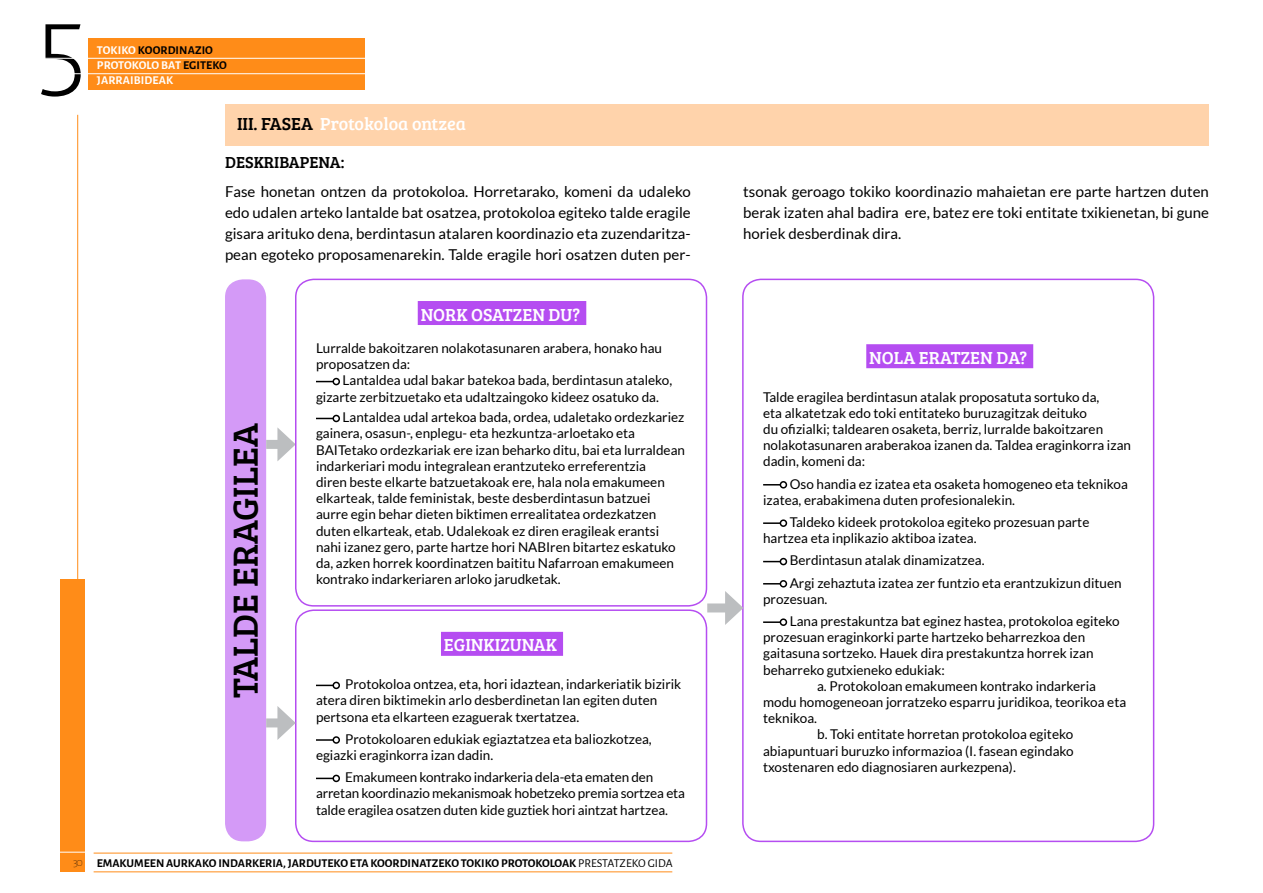
<style>
.page{position:relative;width:1263px;height:893px;background:#fff}
.page>*{position:absolute;margin:0;border:0;box-sizing:border-box;transform-origin:0 0}
.t1{font:200 108px "Bliss 2";color:#000}
.t2{font:36px "Bree Serif";color:#000}
.t3{font:18px "Bree Serif";color:#fff}
.t4{font:16.5px "Bree Serif";color:#000}
.t5{font:15px/21px "Lato";color:#000;text-align:justify}
.t6{font:13.5px/16.2px "Lato";color:#000}
.t7{font:700 12px "Alegreya Sans";color:#000}
.t8{font:700 12px/15px "Alegreya Sans";letter-spacing:.01em;color:#fff}
.s1{color:#000}
.s2{font-weight:100}
.s3{font-weight:400}
</style>
<div class="page">
<div style="left:88px;top:38px;width:276px;height:51px;background:#ff8c18"></div>
<hr style="left:10px;top:58px;width:369px;height:1px;background:#fff">
<hr style="left:18px;top:73px;width:369px;height:1px;background:#fff">
<hr style="left:94px;top:853px;width:578px;height:1px;background:#ff8c18">
<hr style="left:94px;top:871px;width:578px;height:1px;background:#ff8c18">
<div style="left:61px;top:579px;width:24px;height:293px;background:#ff8c18"></div>
<hr style="left:77px;top:115px;width:1px;height:682px;background:#ff8c18">
<hr style="left:49px;top:852px;width:40px;height:1px;background:#fff">
<div style="left:225px;top:105px;width:984px;height:41px;background:#ffd3ab"></div>
<div style="left:225px;top:279px;width:41px;height:562px;background:#d49af7;border-radius:18px"></div>
<div style="left:266px;top:440px;width:19px;height:9px;background:#bcbec0"></div>
<svg style="left:277px;top:427px;width:18px;height:34px"></svg>
<div style="left:418px;top:301px;width:168px;height:24px;background:#b54df1"></div>
<svg style="left:316px;top:381px;width:16px;height:1px"></svg>
<div style="left:332px;top:378px;width:8px;height:7px;border:2px solid #000;border-radius:50%"></div>
<svg style="left:316px;top:418px;width:16px;height:1px"></svg>
<div style="left:332px;top:415px;width:8px;height:7px;border:2px solid #000;border-radius:50%"></div>
<div style="left:295px;top:279px;width:412px;height:328px;border:2px solid #b54df1;border-radius:18px"></div>
<div style="left:441px;top:632px;width:122px;height:24px;background:#b54df1"></div>
<svg style="left:316px;top:685px;width:16px;height:1px"></svg>
<div style="left:332px;top:682px;width:8px;height:7px;border:2px solid #000;border-radius:50%"></div>
<svg style="left:316px;top:739px;width:16px;height:2px"></svg>
<div style="left:332px;top:736px;width:8px;height:8px;border:2px solid #000;border-radius:50%"></div>
<svg style="left:316px;top:778px;width:16px;height:1px"></svg>
<div style="left:332px;top:775px;width:8px;height:7px;border:2px solid #000;border-radius:50%"></div>
<div style="left:295px;top:609px;width:412px;height:233px;border:2px solid #b54df1;border-radius:18px"></div>
<div style="left:266px;top:718px;width:19px;height:9px;background:#bcbec0"></div>
<svg style="left:277px;top:706px;width:19px;height:34px"></svg>
<div style="left:866px;top:344px;width:167px;height:24px;background:#b54df1"></div>
<svg style="left:763px;top:484px;width:17px;height:1px"></svg>
<div style="left:780px;top:481px;width:7px;height:7px;border:2px solid #000;border-radius:50%"></div>
<svg style="left:763px;top:522px;width:17px;height:2px"></svg>
<div style="left:780px;top:519px;width:7px;height:8px;border:2px solid #000;border-radius:50%"></div>
<svg style="left:763px;top:561px;width:17px;height:1px"></svg>
<div style="left:780px;top:558px;width:7px;height:7px;border:2px solid #000;border-radius:50%"></div>
<svg style="left:763px;top:583px;width:17px;height:1px"></svg>
<div style="left:780px;top:580px;width:7px;height:7px;border:2px solid #000;border-radius:50%"></div>
<svg style="left:763px;top:621px;width:17px;height:2px"></svg>
<div style="left:780px;top:618px;width:7px;height:8px;border:2px solid #000;border-radius:50%"></div>
<div style="left:742px;top:279px;width:412px;height:563px;border:2px solid #b54df1;border-radius:18px"></div>
<div style="left:707px;top:603px;width:25px;height:9px;background:#bcbec0"></div>
<svg style="left:725px;top:591px;width:18px;height:34px"></svg>
<h1 class="t1" style="left:35px;top:-7px;width:55px">5</h1>
<p class="t8" style="left:97px;top:42px;width:131px">TOKIKO <span class="s1">KOORDINAZIO<br></span>PROTOKOLO BAT <span class="s1">EGITEKO<br></span>JARRAIBIDEAK</p>
<h3 class="t3" style="left:237px;top:111px;width:230px"><span class="s1">III. FASEA</span> Protokoloa ontzea</h3>
<p class="t4" style="left:225px;top:150px;width:121px">DESKRIBAPENA:</p>
<p class="t5" style="left:225px;top:181px;width:467px">Fase honetan ontzen da protokoloa. Horretarako, komeni da udaleko edo udalen arteko lantalde bat osatzea, protokoloa egiteko talde eragile gisara arituko dena, berdintasun atalaren koordinazio eta zuzendaritza&shy;pean egoteko proposamenarekin. Talde eragile hori osatzen duten per-</p>
<p class="t5" style="left:743px;top:181px;width:467px">tsonak geroago tokiko koordinazio mahaietan ere parte hartzen duten berak izaten ahal badira ere, batez ere toki entitate txikienetan, bi gune horiek desberdinak dira.</p>
<h2 class="t2" style="left:219px;top:698px;width:276px;rotate:-90deg">TALDE ERAGILEA</h2>
<h3 class="t3" style="left:421px;top:301px;width:161px">NORK OSATZEN DU?</h3>
<p class="t6" style="left:316px;top:340px;width:348px">Lurralde bakoitzaren nolakotasunaren arabera, honako hau proposatzen da:</p>
<p class="t6" style="left:316px;top:372px;width:358px;text-indent:27px">Lantaldea udal bakar batekoa bada, berdintasun ataleko, gizarte zerbitzuetako eta udaltzaingoko kideez osatuko da.</p>
<p class="t6" style="left:316px;top:409px;width:370px;text-indent:27px">Lantaldea udal artekoa bada, ordea, udaletako ordezkariez gainera, osasun-, enplegu- eta hezkuntza-arloetako eta BAITetako ordezkariak ere izan beharko ditu, bai eta lurraldean indarkeriari modu integralean erantzuteko erreferentzia<br>diren beste elkarte batzuetakoak ere, hala nola emakumeen elkarteak, talde feministak, beste desberdintasun batzuei aurre egin behar dieten biktimen errealitatea ordezkatzen duten elkarteak, etab. Udalekoak ez diren eragileak erantsi nahi izanez gero, parte hartze hori NABIren bitartez eskatuko da, azken horrek koordinatzen baititu Nafarroan emakumeen kontrako indarkeriaren arloko jarudketak.</p>
<h3 class="t3" style="left:444px;top:632px;width:115px">EGINKIZUNAK</h3>
<p class="t6" style="left:316px;top:676px;width:367px;text-indent:29px">Protokoloa ontzea, eta, hori idaztean, indarkeriatik bizirik atera diren biktimekin arlo desberdinetan lan egiten duten pertsona eta elkarteen ezaguerak txertatzea.</p>
<p class="t6" style="left:316px;top:731px;width:337px;text-indent:29px">Protokoloaren edukiak egiaztatzea eta baliozkotzea, egiazki eraginkorra izan dadin.</p>
<p class="t6" style="left:316px;top:769px;width:370px;text-indent:29px">Emakumeen kontrako indarkeria dela-eta ematen den arretan koordinazio mekanismoak hobetzeko premia sortzea eta talde eragilea osatzen duten kide guztiek hori aintzat hartzea.</p>
<h3 class="t3" style="left:869px;top:344px;width:159px">NOLA ERATZEN DA?</h3>
<p class="t6" style="left:763px;top:388px;width:369px">Talde eragilea berdintasun atalak proposatuta sortuko da,<br>eta alkatetzak edo toki entitateko buruzagitzak deituko<br>du ofizialki; taldearen osaketa, berriz, lurralde bakoitzaren nolakotasunaren araberakoa izanen da. Taldea eraginkorra izan dadin, komeni da:</p>
<p class="t6" style="left:763px;top:475px;width:366px;text-indent:27px">Oso handia ez izatea eta osaketa homogeneo eta teknikoa izatea, erabakimena duten profesionalekin.</p>
<p class="t6" style="left:763px;top:514px;width:328px;text-indent:27px">Taldeko kideek protokoloa egiteko prozesuan parte hartzea eta inplikazio aktiboa izatea.</p>
<p class="t6" style="left:790px;top:549px;width:333px;line-height:22.2px">Berdintasun atalak dinamizatzea.<br>Argi zehaztuta izatea zer funtzio eta erantzukizun dituen</p>
<p class="t6" style="left:790px;top:588px;width:332px;line-height:22.2px;text-indent:-27px">prozesuan.<br>Lana prestakuntza bat eginez hastea, protokoloa egiteko</p>
<p class="t6" style="left:763px;top:629px;width:324px">prozesuan eraginkorki parte hartzeko beharrezkoa den</p>
<p class="t6" style="left:763px;top:645px;width:332px">gaitasuna sortzeko. Hauek dira prestakuntza horrek izan</p>
<p class="t6" style="left:763px;top:661px;width:183px">beharreko gutxieneko edukiak:</p>
<p class="t6" style="left:817px;top:678px;width:280px">a. Protokoloan emakumeen kontrako indarkeria</p>
<p class="t6" style="left:763px;top:694px;width:365px">modu homogeneoan jorratzeko esparru juridikoa, teorikoa eta</p>
<p class="t6" style="left:763px;top:710px;width:56px">teknikoa.</p>
<p class="t6" style="left:817px;top:726px;width:258px">b. Toki entitate horretan protokoloa egiteko</p>
<p class="t6" style="left:763px;top:742px;width:312px">abiapuntuari buruzko informazioa (I. fasean egindako</p>
<p class="t6" style="left:763px;top:759px;width:254px">txostenaren edo diagnosiaren aurkezpena).</p>
<p class="t7" style="left:73px;top:855px;width:601px"><span class="s2">30</span> EMAKUMEEN AURKAKO INDARKERIA, JARDUTEKO ETA KOORDINATZEKO TOKIKO PROTOKOLOAK <span class="s3">PRESTATZEKO GIDA</span></p>
</div>
